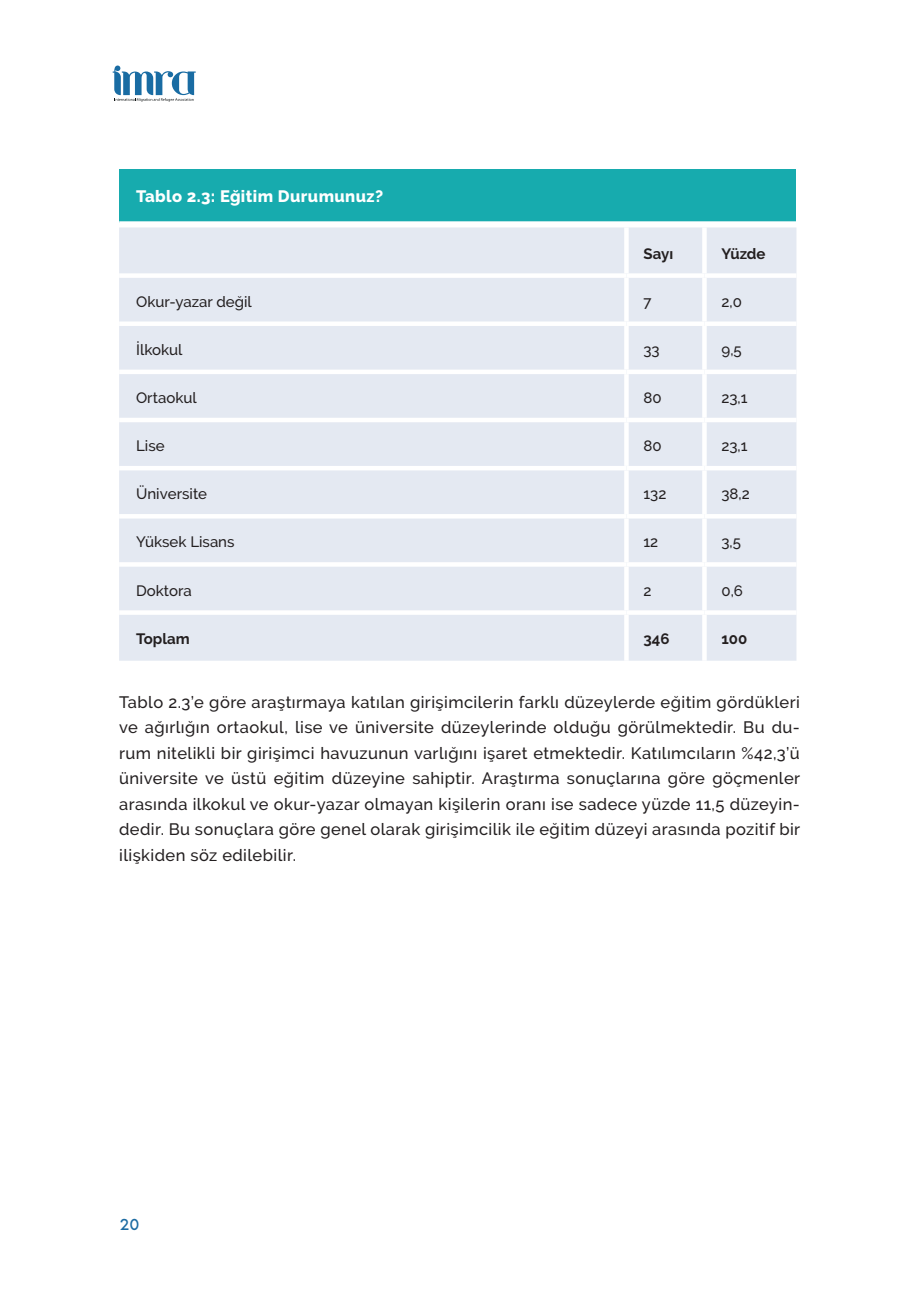
<style>
.page{position:relative;width:919px;height:1289px;background:#fff}
.page>*{position:absolute;margin:0;border:0;box-sizing:border-box;transform-origin:0 0}
.t1{font:500 16.5px/25.5px "Raleway";letter-spacing:.025em;color:#231f20;text-align:justify}
.t2{font:800 16.5px "Raleway";letter-spacing:.025em;color:#fff}
.t3{font:16.5px "Noir Pro";color:#1c6ba2}
.t4{font:500 15px "Raleway";color:#231f20}
.t5{font:700 15px "Raleway";color:#231f20}
</style>
<div class="page">
<svg style="left:113px;top:66px;width:83px;height:36px"></svg>
<div style="left:119px;top:169px;width:676px;height:54px;background:#17abae"></div>
<hr style="left:119px;top:221px;width:680px;height:3px;background:#fff">
<div style="left:119px;top:227px;width:677px;height:433px;background:#e4e9f2"></div>
<hr style="left:624px;top:227px;width:4px;height:46px;background:#fff">
<hr style="left:702px;top:227px;width:4px;height:46px;background:#fff">
<div style="left:119px;top:273px;width:507px;height:5px;background:#fff"></div>
<div style="left:626px;top:273px;width:78px;height:5px;background:#fff"></div>
<hr style="left:624px;top:278px;width:4px;height:43px;background:#fff">
<div style="left:704px;top:273px;width:92px;height:5px;background:#fff"></div>
<hr style="left:702px;top:278px;width:4px;height:43px;background:#fff">
<div style="left:119px;top:321px;width:507px;height:5px;background:#fff"></div>
<div style="left:626px;top:321px;width:78px;height:5px;background:#fff"></div>
<hr style="left:624px;top:326px;width:4px;height:43px;background:#fff">
<div style="left:704px;top:321px;width:92px;height:5px;background:#fff"></div>
<hr style="left:702px;top:326px;width:4px;height:43px;background:#fff">
<div style="left:119px;top:369px;width:507px;height:5px;background:#fff"></div>
<div style="left:626px;top:369px;width:78px;height:5px;background:#fff"></div>
<hr style="left:624px;top:374px;width:4px;height:44px;background:#fff">
<div style="left:704px;top:369px;width:92px;height:5px;background:#fff"></div>
<hr style="left:702px;top:374px;width:4px;height:44px;background:#fff">
<hr style="left:119px;top:418px;width:507px;height:4px;background:#fff">
<hr style="left:626px;top:418px;width:78px;height:4px;background:#fff">
<hr style="left:624px;top:422px;width:4px;height:44px;background:#fff">
<hr style="left:704px;top:418px;width:92px;height:4px;background:#fff">
<hr style="left:702px;top:422px;width:4px;height:44px;background:#fff">
<hr style="left:119px;top:466px;width:507px;height:4px;background:#fff">
<hr style="left:626px;top:466px;width:78px;height:4px;background:#fff">
<hr style="left:624px;top:470px;width:4px;height:44px;background:#fff">
<hr style="left:704px;top:466px;width:92px;height:4px;background:#fff">
<hr style="left:702px;top:470px;width:4px;height:44px;background:#fff">
<hr style="left:119px;top:514px;width:507px;height:4px;background:#fff">
<hr style="left:626px;top:514px;width:78px;height:4px;background:#fff">
<hr style="left:624px;top:518px;width:4px;height:44px;background:#fff">
<hr style="left:704px;top:514px;width:92px;height:4px;background:#fff">
<hr style="left:702px;top:518px;width:4px;height:44px;background:#fff">
<hr style="left:119px;top:562px;width:507px;height:4px;background:#fff">
<hr style="left:626px;top:562px;width:78px;height:4px;background:#fff">
<hr style="left:624px;top:566px;width:4px;height:44px;background:#fff">
<hr style="left:704px;top:562px;width:92px;height:4px;background:#fff">
<hr style="left:702px;top:566px;width:4px;height:44px;background:#fff">
<div style="left:119px;top:610px;width:507px;height:5px;background:#fff"></div>
<div style="left:626px;top:610px;width:78px;height:5px;background:#fff"></div>
<hr style="left:624px;top:615px;width:4px;height:45px;background:#fff">
<div style="left:704px;top:610px;width:92px;height:5px;background:#fff"></div>
<hr style="left:702px;top:615px;width:4px;height:45px;background:#fff">
<p class="t2" style="left:136px;top:187px;width:248px">Tablo 2.3: Eğitim Durumunuz?</p>
<p class="t5" style="left:643px;top:245px;width:31px">Sayı</p>
<p class="t5" style="left:721px;top:245px;width:46px">Yüzde</p>
<p class="t4" style="left:136px;top:293px;width:117px">Okur-yazar değil</p>
<p class="t4" style="left:643px;top:293px;width:10px">7</p>
<p class="t4" style="left:721px;top:293px;width:22px">2,0</p>
<p class="t4" style="left:136px;top:341px;width:48px">İlkokul</p>
<p class="t4" style="left:643px;top:341px;width:18px">33</p>
<p class="t4" style="left:721px;top:341px;width:22px">9,5</p>
<p class="t4" style="left:136px;top:389px;width:62px">Ortaokul</p>
<p class="t4" style="left:643px;top:389px;width:20px">80</p>
<p class="t4" style="left:721px;top:389px;width:28px">23,1</p>
<p class="t4" style="left:136px;top:437px;width:30px">Lise</p>
<p class="t4" style="left:643px;top:437px;width:20px">80</p>
<p class="t4" style="left:721px;top:437px;width:28px">23,1</p>
<p class="t4" style="left:136px;top:485px;width:73px">Üniversite</p>
<p class="t4" style="left:643px;top:485px;width:24px">132</p>
<p class="t4" style="left:721px;top:485px;width:30px">38,2</p>
<p class="t4" style="left:136px;top:533px;width:100px">Yüksek Lisans</p>
<p class="t4" style="left:643px;top:533px;width:16px">12</p>
<p class="t4" style="left:721px;top:533px;width:21px">3,5</p>
<p class="t4" style="left:136px;top:581px;width:57px">Doktora</p>
<p class="t4" style="left:643px;top:581px;width:10px">2</p>
<p class="t4" style="left:721px;top:581px;width:23px">0,6</p>
<p class="t5" style="left:136px;top:630px;width:55px">Toplam</p>
<p class="t5" style="left:643px;top:630px;width:28px">346</p>
<p class="t5" style="left:721px;top:630px;width:27px">100</p>
<p class="t1" style="left:119px;top:689px;width:682px">Tablo 2.3’e göre araştırmaya katılan girişimcilerin farklı düzeylerde eğitim gördükleri ve ağırlığın ortaokul, lise ve üniversite düzeylerinde olduğu görülmektedir. Bu du&shy;rum nitelikli bir girişimci havuzunun varlığını işaret etmektedir. Katılımcıların %42,3’ü üniversite ve üstü eğitim düzeyine sahiptir. Araştırma sonuçlarına göre göçmenler arasında ilkokul ve okur-yazar olmayan kişilerin oranı ise sadece yüzde 11,5 düzeyin&shy;dedir. Bu sonuçlara göre genel olarak girişimcilik ile eğitim düzeyi arasında pozitif bir ilişkiden söz edilebilir.</p>
<p class="t3" style="left:119px;top:1211px;width:22px">20</p>
</div>
